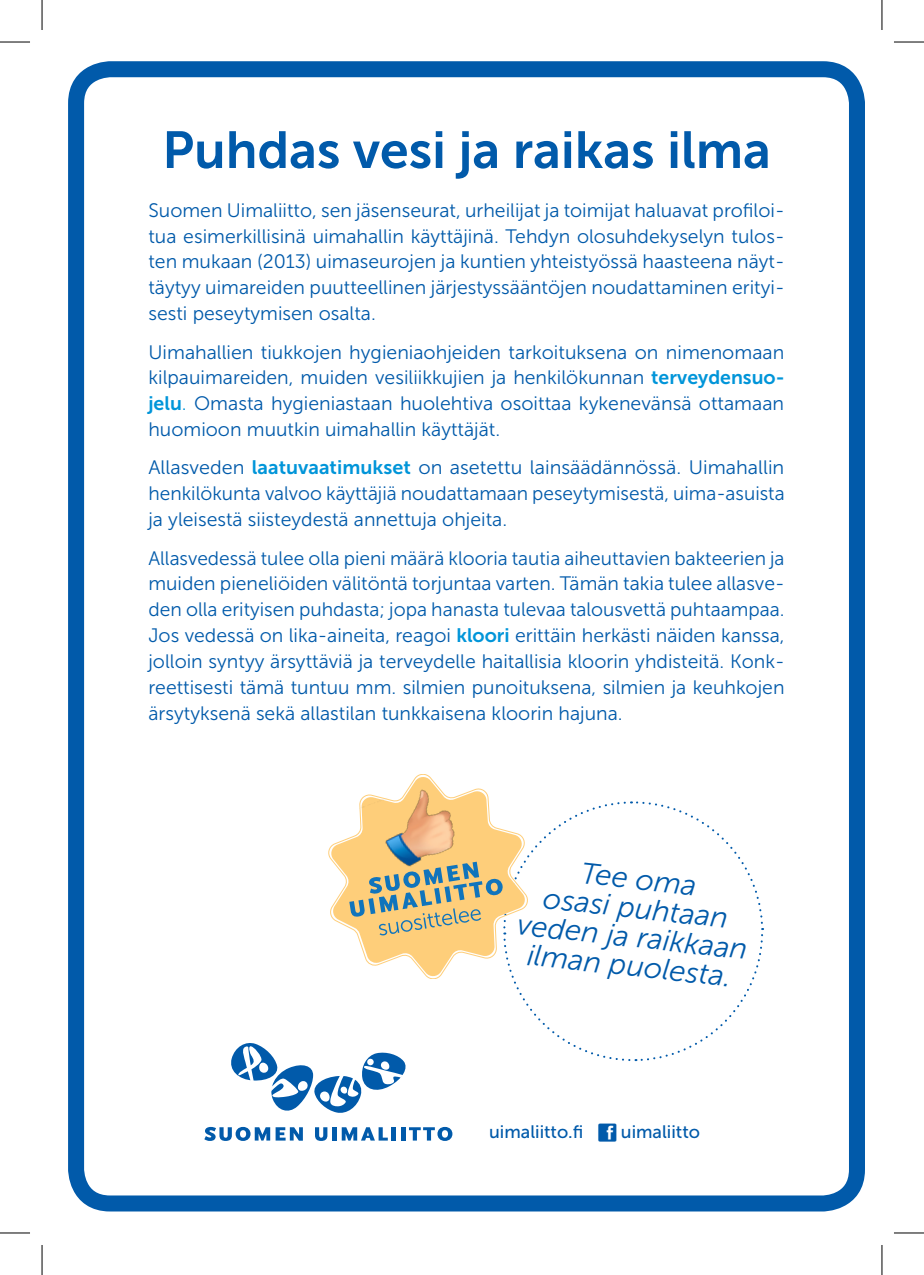
<style>
.page{position:relative;width:924px;height:1275px;background:#fff}
.page>*{position:absolute;margin:0;border:0;box-sizing:border-box;transform-origin:0 0}
.Heading_1{font:51.8px "Museo Sans 700";color:#015aaa}
.Leipis_EI_SIS{font:italic 29.6px/29px "Museo Sans 300";color:#015aaa;text-align:center}
.Leipis_EI_SIS-2{font:19.4px/26px "Museo Sans 300";color:#015aaa;text-align:justify}
.Leipis_EI_SIS-3{font:18px "Museo Sans 500";color:#015aaa}
.s1{font-family:"Museo Sans 700";color:#0095d9}
.s2{color:#0095d9}
</style>
<div class="page">
<div style="left:68px;top:61px;width:796px;height:1150px;border:16px solid #015aaa;border-radius:34px"></div>
<svg style="left:231px;top:774px;width:532px;height:339px"></svg>
<svg style="left:204px;top:1127px;width:99px;height:14px"></svg>
<svg style="left:315px;top:1127px;width:12px;height:14px"></svg>
<hr style="left:332px;top:1127px;width:4px;height:13px;background:#015aaa">
<svg style="left:341px;top:1127px;width:46px;height:13px"></svg>
<div style="left:391px;top:1127px;width:5px;height:13px;background:#015aaa"></div>
<hr style="left:401px;top:1127px;width:4px;height:13px;background:#015aaa">
<svg style="left:409px;top:1127px;width:43px;height:14px"></svg>
<hr style="left:0;top:42px;width:30px;height:1px;background:#000">
<hr style="left:893px;top:42px;width:30px;height:1px;background:#000">
<hr style="left:0;top:1232px;width:30px;height:1px;background:#000">
<hr style="left:893px;top:1232px;width:30px;height:1px;background:#000">
<hr style="left:42px;top:0;width:1px;height:30px;background:#000">
<hr style="left:42px;top:1245px;width:1px;height:30px;background:#000">
<hr style="left:881px;top:0;width:1px;height:30px;background:#000">
<hr style="left:881px;top:1245px;width:1px;height:30px;background:#000">
<p class="Heading_1" style="left:162px;top:121px;width:609px">Puhdas vesi ja raikas ilma</p>
<p class="Leipis_EI_SIS-2" style="left:148px;top:197px;width:637px">Suomen Uimaliitto, sen jäsenseurat, urheilijat ja toimijat haluavat profiloi&shy;tua esimerkillisinä uimahallin käyttäjinä. Tehdyn olosuhdekyselyn tulos&shy;ten mukaan (2013) uimaseurojen ja kuntien yhteistyössä haasteena näyt&shy;täytyy uimareiden puutteellinen järjestyssääntöjen noudattaminen erityi&shy;sesti peseytymisen osalta.</p>
<p class="Leipis_EI_SIS-2" style="left:148px;top:339px;width:637px">Uimahallien tiukkojen hygieniaohjeiden tarkoituksena on nimenomaan kilpauimareiden, muiden vesiliikkujien ja henkilökunnan <span class="s1">terveydensuo&shy;jelu</span><span class="s2">.</span> Omasta hygieniastaan huolehtiva osoittaa kykenevänsä ottamaan huomioon muutkin uimahallin käyttäjät.</p>
<p class="Leipis_EI_SIS-2" style="left:148px;top:455px;width:637px">Allasveden <span class="s1">laatuvaatimukset</span> on asetettu lainsäädännössä. Uimahallin henkilökunta valvoo käyttäjiä noudattamaan peseytymisestä, uima-asuista ja yleisestä siisteydestä annettuja ohjeita.</p>
<p class="Leipis_EI_SIS-2" style="left:148px;top:545px;width:637px">Allasvedessä tulee olla pieni määrä klooria tautia aiheuttavien bakteerien ja muiden pieneliöiden välitöntä torjuntaa varten. Tämän takia tulee allasve&shy;den olla erityisen puhdasta; jopa hanasta tulevaa talousvettä puhtaampaa.<br>Jos vedessä on lika-aineita, reagoi <span class="s1">kloori</span> erittäin herkästi näiden kanssa, jolloin syntyy ärsyttäviä ja terveydelle haitallisia kloorin yhdisteitä. Konk&shy;reettisesti tämä tuntuu mm. silmien punoituksena, silmien ja keuhkojen ärsytyksenä sekä allastilan tunkkaisena kloorin hajuna.</p>
<p class="Leipis_EI_SIS" style="left:525px;top:852px;width:233px;rotate:6deg">Tee oma<br>osasi puhtaan veden ja raikkaan ilman puolesta.</p>
<p class="Leipis_EI_SIS-3" style="left:489px;top:1122px;width:96px">uimaliitto.fi</p>
<p class="Leipis_EI_SIS-3" style="left:620px;top:1122px;width:81px">uimaliitto</p>
</div>
